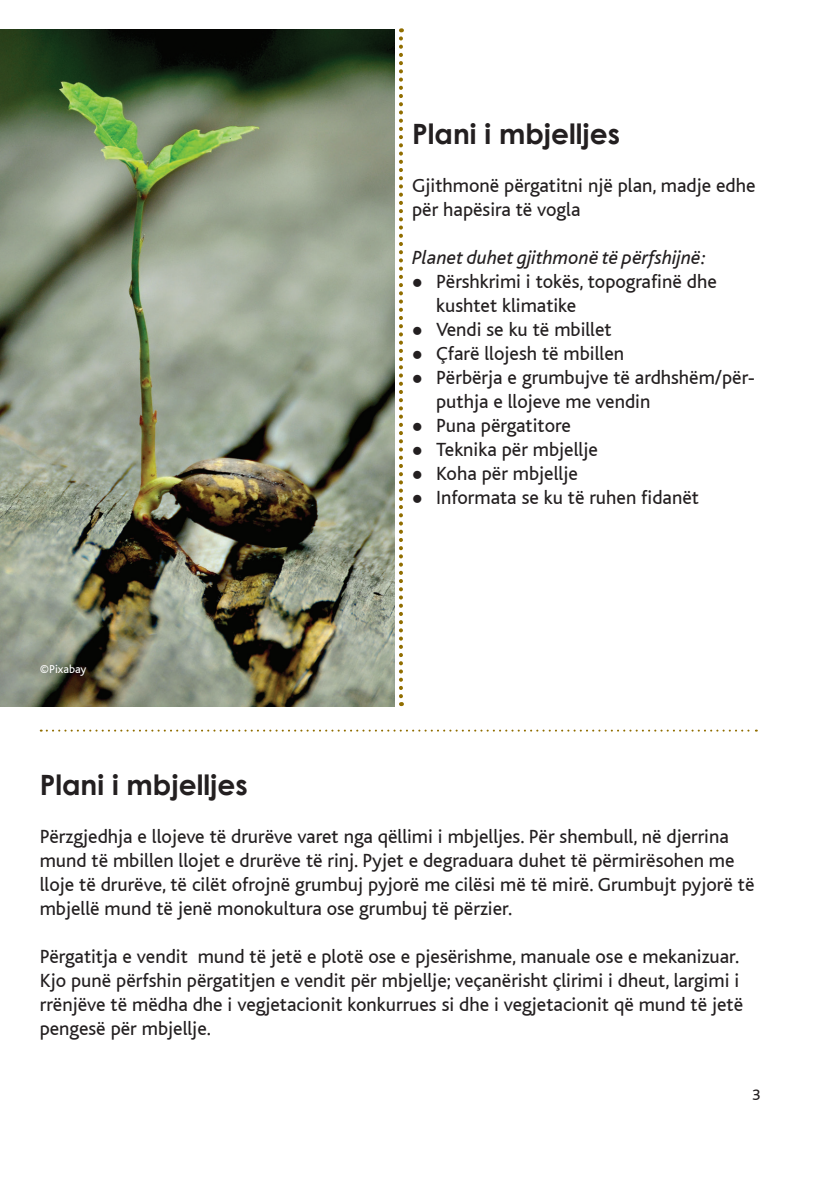
<style>
.page{position:relative;width:840px;height:1191px;background:#fff}
.page>*{position:absolute;margin:0;border:0;box-sizing:border-box;transform-origin:0 0}
.t1{font:700 28px "Century Gothic";color:#231f20}
.t2{font:20px/24px "Bliss CE";color:#231f20}
.t3{font:italic 20px "Bliss CE";color:#231f20}
.t4{font:16px "Bliss CE";color:#231f20}
.t5{font:12px "Bliss CE";color:#fff}
</style>
<div class="page">
<svg style="left:399px;top:38px;width:4px;height:668px"></svg>
<img style="left:0;top:30px;width:394px;height:676px">
<svg style="left:41px;top:729px;width:715px;height:2px"></svg>
<p class="t5" style="left:40px;top:662px;width:48px">©Pixabay</p>
<p class="t1" style="left:412px;top:113px;width:209px">Plani i mbjelljes</p>
<p class="t2" style="left:412px;top:174px;width:345px">Gjithmonë përgatitni një plan, madje edhe për hapësira të vogla</p>
<p class="t3" style="left:412px;top:246px;width:295px">Planet duhet gjithmonë të përfshijnë:</p>
<p class="t2" style="left:436px;top:270px;width:282px;text-indent:-24px">● Përshkrimi i tokës, topografinë dhe kushtet klimatike</p>
<p class="t2" style="left:412px;top:318px;width:201px">● Vendi se ku të mbillet</p>
<p class="t2" style="left:412px;top:342px;width:213px">● Çfarë llojesh të mbillen</p>
<p class="t2" style="left:436px;top:366px;width:320px;text-indent:-24px">● Përbërja e grumbujve të ardhshëm/për&shy;puthja e llojeve me vendin</p>
<p class="t2" style="left:412px;top:414px;width:160px">● Puna përgatitore</p>
<p class="t2" style="left:412px;top:438px;width:187px">● Teknika për mbjellje</p>
<p class="t2" style="left:412px;top:462px;width:167px">● Koha për mbjellje</p>
<p class="t2" style="left:412px;top:486px;width:288px">● Informata se ku të ruhen fidanët</p>
<p class="t1" style="left:40px;top:763px;width:209px">Plani i mbjelljes</p>
<p class="t2" style="left:40px;top:824px;width:715px">Përzgjedhja e llojeve të drurëve varet nga qëllimi i mbjelljes. Për shembull, në djerrina mund të mbillen llojet e drurëve të rinj. Pyjet e degraduara duhet të përmirësohen me lloje të drurëve, të cilët ofrojnë grumbuj pyjorë me cilësi më të mirë. Grumbujt pyjorë të mbjellë mund të jenë monokultura ose grumbuj të përzier.</p>
<p class="t2" style="left:40px;top:944px;width:704px">Përgatitja e vendit mund të jetë e plotë ose e pjesërishme, manuale ose e mekanizuar.<br>Kjo punë përfshin përgatitjen e vendit për mbjellje; veçanërisht çlirimi i dheut, largimi i rrënjëve të mëdha dhe i vegjetacionit konkurrues si dhe i vegjetacionit që mund të jetë pengesë për mbjellje.</p>
<p class="t4" style="left:751px;top:1086px;width:10px">3</p>
</div>
